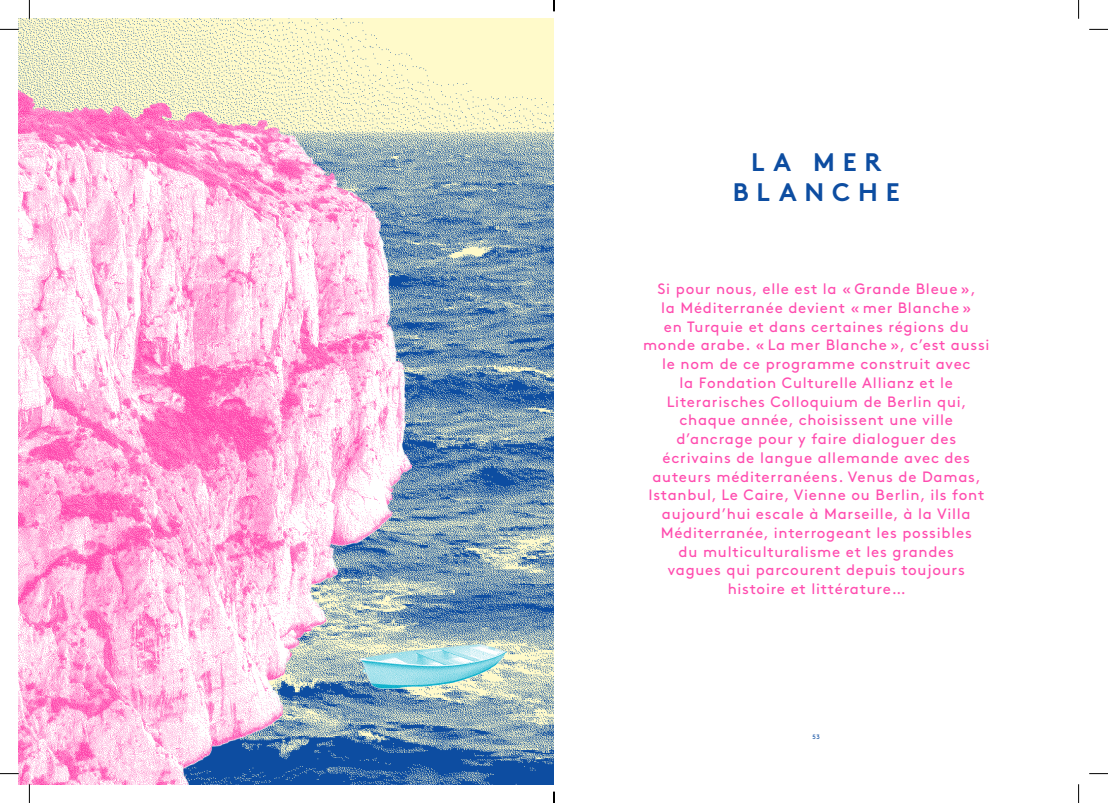
<style>
.page{position:relative;width:1108px;height:803px;background:#fff}
.page>*{position:absolute;margin:0;border:0;box-sizing:border-box;transform-origin:0 0}
.t1{font:700 25.38px/30.5px "Brown Std";letter-spacing:.31em;color:#0d4da1;text-align:center}
.t2{font:15px/18.8px "Brown Std";letter-spacing:.05em;color:#ff4caf;text-align:center}
.t3{font:6.25px "Brown Std";color:#0d4da1}
</style>
<div class="page">
<img style="left:19px;top:19px;width:535px;height:765px">
<img style="left:19px;top:88px;width:392px;height:696px">
<img style="left:359px;top:645px;width:147px;height:43px">
<svg style="left:0;top:29px;width:19px;height:1px"></svg>
<svg style="left:1089px;top:29px;width:19px;height:1px"></svg>
<svg style="left:0;top:773px;width:19px;height:1px"></svg>
<svg style="left:1089px;top:773px;width:19px;height:1px"></svg>
<svg style="left:29px;top:0;width:1px;height:19px"></svg>
<svg style="left:29px;top:784px;width:1px;height:19px"></svg>
<svg style="left:1078px;top:0;width:1px;height:19px"></svg>
<svg style="left:1078px;top:784px;width:1px;height:19px"></svg>
<svg style="left:553px;top:0;width:2px;height:11px"></svg>
<svg style="left:553px;top:792px;width:2px;height:11px"></svg>
<h1 class="t1" style="left:732px;top:146px;width:169px">LA M ER<br>BLANCHE</h1>
<p class="t2" style="left:643px;top:280px;width:348px">Si pour nous, elle est la « Grande Bleue »,<br>la Méditerranée devient « mer Blanche »<br>en Turquie et dans certaines régions du monde arabe. « La mer Blanche », c’est aussi le nom de ce programme construit avec<br>la Fondation Culturelle Allianz et le Literarisches Colloquium de Berlin qui, chaque année, choisissent une ville d’ancrage pour y faire dialoguer des écrivains de langue allemande avec des auteurs méditerranéens. Venus de Damas, Istanbul, Le Caire, Vienne ou Berlin, ils font aujourd’hui escale à Marseille, à la Villa Méditerranée, interrogeant les possibles<br>du multiculturalisme et les grandes<br>vagues qui parcourent depuis toujours histoire et littérature…</p>
<p class="t3" style="left:812px;top:733px;width:9px">53</p>
</div>
